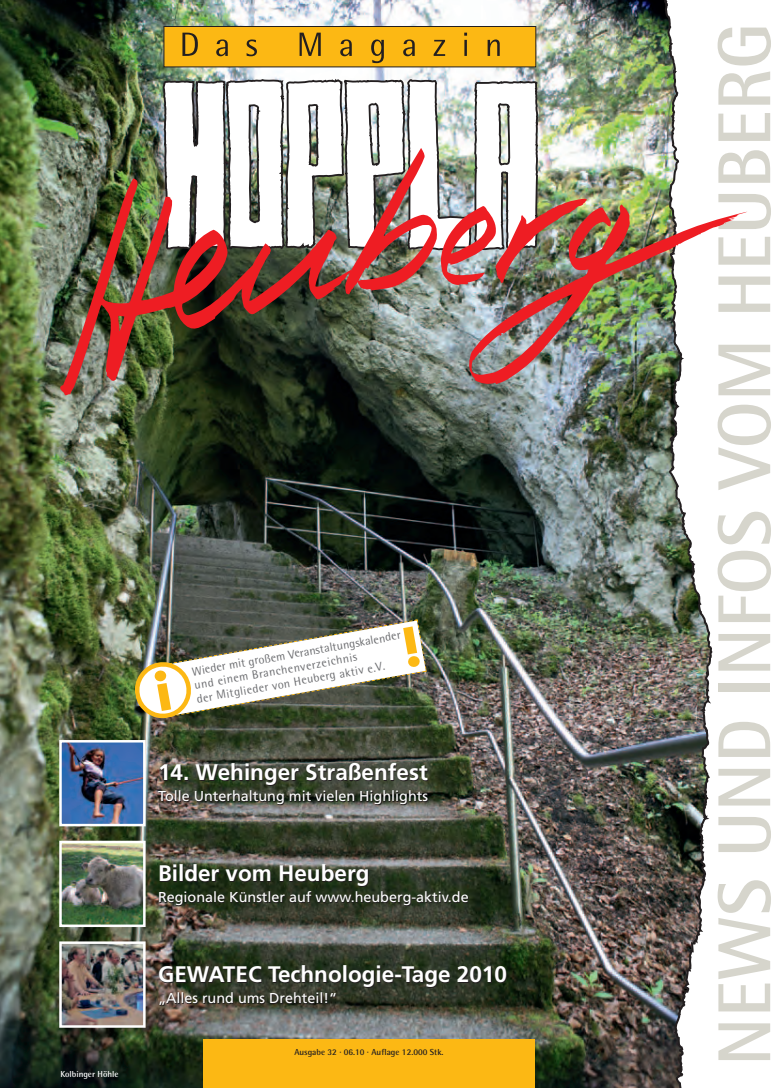
<style>
.page{position:relative;width:780px;height:1088px;background:#fff}
.page>*{position:absolute;margin:0;border:0;box-sizing:border-box;transform-origin:0 0}
.t1{font:700 75px "Rotis Semi Sans";color:#d6d5cc}
.t2{font:700 22.5px "Frutiger";color:#fff}
.t3{font:14.38px "Frutiger";color:#fff}
.t4{font:12px/13.9px "Rotis Semi Sans";color:#6c6d70}
.t5{font:700 8.75px "Rotis Semi Sans";color:#231f20}
.t6{font:700 8.75px "Rotis Semi Sans";color:#fff}
</style>
<div class="page">
<img style="left:0;top:0;width:652px;height:1088px">
<img style="left:62px;top:844px;width:81px;height:80px">
<div style="left:59px;top:841px;width:87px;height:86px;border:2px solid #fff"></div>
<img style="left:62px;top:743px;width:81px;height:80px">
<div style="left:59px;top:740px;width:87px;height:86px;border:2px solid #fff"></div>
<img style="left:62px;top:944px;width:81px;height:81px">
<div style="left:59px;top:941px;width:87px;height:87px;border:2px solid #fff"></div>
<img style="left:652px;top:0;width:61px;height:1088px">
<div style="left:203px;top:1039px;width:332px;height:49px;background:#fcb814"></div>
<div style="left:164px;top:26px;width:372px;height:41px;background:#fcb814"></div>
<div style="left:164px;top:26px;width:372px;height:41px;border:1px solid #231f20"></div>
<svg style="left:182px;top:33px;width:16px;height:23px"></svg>
<svg style="left:216px;top:39px;width:12px;height:17px"></svg>
<svg style="left:246px;top:39px;width:11px;height:17px"></svg>
<svg style="left:299px;top:33px;width:22px;height:23px"></svg>
<svg style="left:340px;top:39px;width:12px;height:17px"></svg>
<svg style="left:371px;top:39px;width:13px;height:24px"></svg>
<svg style="left:403px;top:39px;width:11px;height:17px"></svg>
<svg style="left:433px;top:40px;width:12px;height:16px"></svg>
<hr style="left:464px;top:40px;width:3px;height:16px;background:#231f20">
<svg style="left:487px;top:39px;width:12px;height:17px"></svg>
<img style="left:468px;top:204px;width:279px;height:181px">
<img style="left:162px;top:76px;width:425px;height:213px">
<img style="left:60px;top:148px;width:377px;height:247px">
<img style="left:134px;top:619px;width:293px;height:100px">
<p class="t6" style="left:60px;top:1071px;width:59px">Kolbinger Höhle</p>
<p class="t4" style="left:191px;top:666px;width:213px;rotate:-10deg">Wieder mit großem Veranstaltungskalender und einem Branchenverzeichnis<br>der Mitglieder von Heuberg aktiv e.V.</p>
<h2 class="t2" style="left:158px;top:763px;width:271px">14. Wehinger Straßenfest</h2>
<p class="t3" style="left:158px;top:790px;width:271px">Tolle Unterhaltung mit vielen Highlights</p>
<h2 class="t2" style="left:158px;top:864px;width:213px">Bilder vom Heuberg</h2>
<p class="t3" style="left:158px;top:891px;width:312px">Regionale Künstler auf www.heuberg-aktiv.de</p>
<h2 class="t2" style="left:158px;top:965px;width:350px">GEWATEC Technologie-Tage 2010</h2>
<p class="t3" style="left:158px;top:992px;width:180px">„Alles rund ums Drehteil!“</p>
<p class="t5" style="left:294px;top:1049px;width:150px">Ausgabe 32 · 06.10 · Auflage 12.000 Stk.</p>
<h1 class="t1" style="left:718px;top:1066px;width:1044px;rotate:-90deg">NEWS UND INFOS VOM HEUBERG</h1>
</div>
